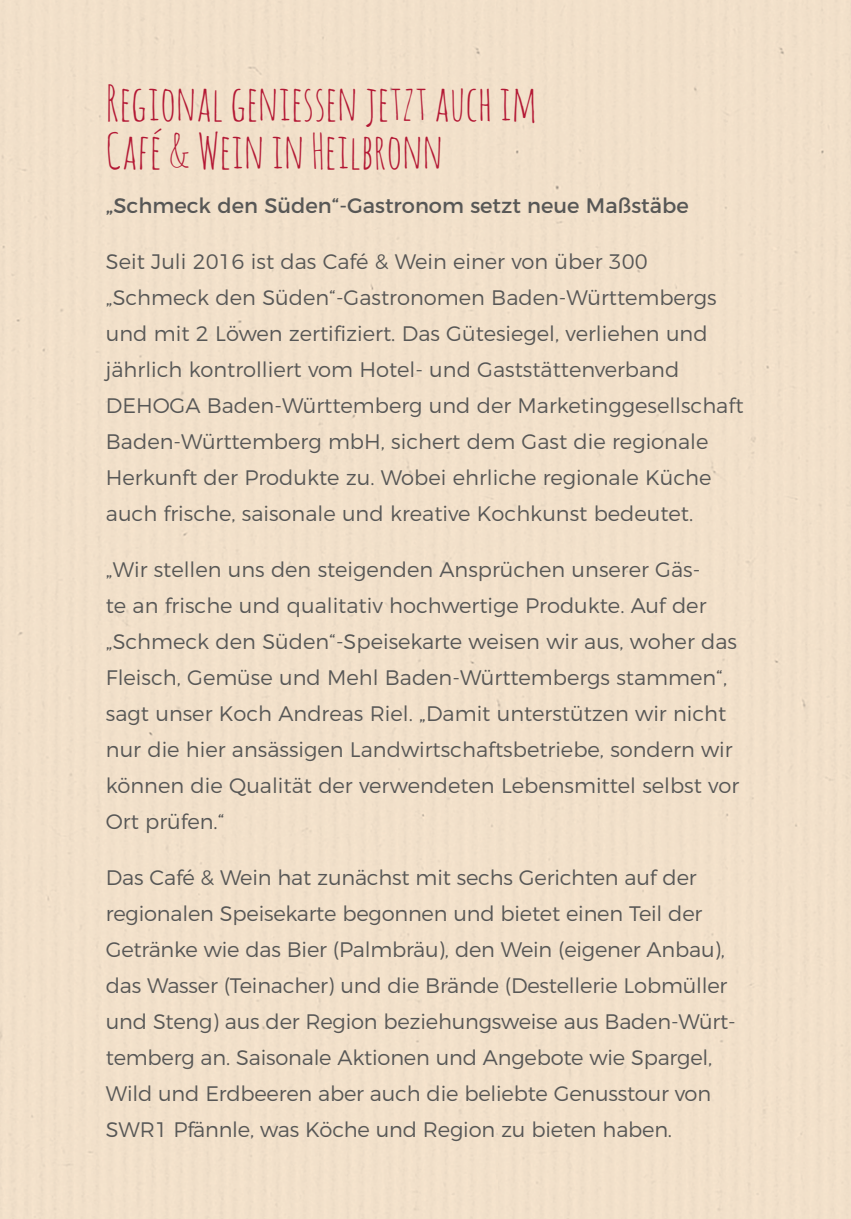
<style>
.page{position:relative;width:851px;height:1219px;background:#fff}
.page>*{position:absolute;margin:0;border:0;box-sizing:border-box;transform-origin:0 0}
.t1{font:48px/48px "Amatic";color:#b31734}
.t2{font:300 21px/36px "Montserrat";color:#575756}
.t3{font:21px "Montserrat";color:#575756}
</style>
<div class="page">
<h1 class="t1" style="left:106px;top:78px;width:432px">Regional geniessen jetzt auch im<br>Café &amp; Wein in Heilbronn</h1>
<p class="t3" style="left:106px;top:188px;width:584px">„Schmeck den Süden“-Gastronom setzt neue Maßstäbe</p>
<p class="t2" style="left:106px;top:242px;width:639px">Seit Juli 2016 ist das Café &amp; Wein einer von über 300 „Schmeck den Süden“-Gastronomen Baden-Württembergs und mit 2 Löwen zertifiziert. Das Gütesiegel, verliehen und jährlich kontrolliert vom Hotel- und Gaststättenverband DEHOGA Baden-Württemberg und der Marketinggesellschaft Baden-Württemberg mbH, sichert dem Gast die regionale Herkunft der Produkte zu. Wobei ehrliche regionale Küche auch frische, saisonale und kreative Kochkunst bedeutet.</p>
<p class="t2" style="left:106px;top:549px;width:634px">„Wir stellen uns den steigenden Ansprüchen unserer Gäs-<br>te an frische und qualitativ hochwertige Produkte. Auf der „Schmeck den Süden“-Speisekarte weisen wir aus, woher das Fleisch, Gemüse und Mehl Baden-Württembergs stammen“, sagt unser Koch Andreas Riel. „Damit unterstützen wir nicht nur die hier ansässigen Landwirtschaftsbetriebe, sondern wir können die Qualität der verwendeten Lebensmittel selbst vor Ort prüfen.“</p>
<p class="t2" style="left:106px;top:857px;width:631px">Das Café &amp; Wein hat zunächst mit sechs Gerichten auf der regionalen Speisekarte begonnen und bietet einen Teil der Getränke wie das Bier (Palmbräu), den Wein (eigener Anbau), das Wasser (Teinacher) und die Brände (Destellerie Lobmüller und Steng) aus der Region beziehungsweise aus Baden-Würt&shy;temberg an. Saisonale Aktionen und Angebote wie Spargel, Wild und Erdbeeren aber auch die beliebte Genusstour von SWR1 Pfännle, was Köche und Region zu bieten haben.</p>
</div>
